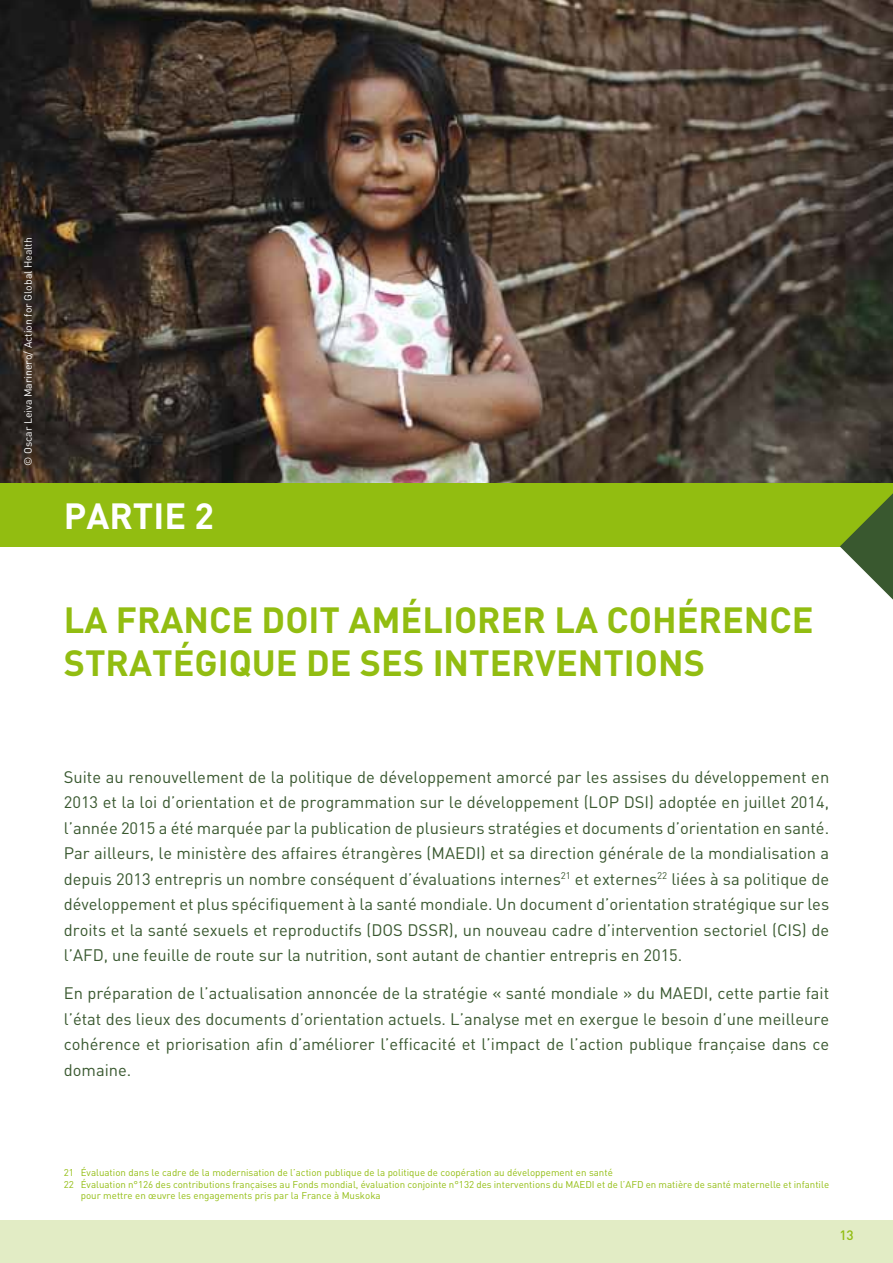
<style>
.page{position:relative;width:893px;height:1263px;background:#fff}
.page>*{position:absolute;margin:0;border:0;box-sizing:border-box;transform-origin:0 0}
.t1{font:700 36px/43.2px "DIN";color:#92bd11}
.t2{font:700 36px "DIN";color:#fff}
.t3{font:16.5px/25.5px "DIN";color:#39582f;text-align:justify}
.t4{font:500 13.5px "DIN";color:#92bd11}
.t5{font:10.5px "DIN";color:#fff}
.t6{font:9.75px "DIN";color:#92bd11}
</style>
<div class="page">
<div style="left:0;top:1220px;width:893px;height:43px;background:#e2ecc5"></div>
<img style="left:0;top:0;width:893px;height:483px">
<div style="left:0;top:483px;width:893px;height:63px;background:#92bd11"></div>
<svg style="left:840px;top:493px;width:53px;height:107px"></svg>
<p class="t5" style="left:22px;top:466px;width:230px;rotate:-90deg">© Oscar Leiva Marinero/ Action for Global Health</p>
<h1 class="t2" style="left:64px;top:493px;width:152px">PARTIE 2</h1>
<h1 class="t1" style="left:64px;top:597px;width:751px">LA FRANCE DOIT AMÉLIORER LA COHÉRENCE<br>STRATÉGIQUE DE SES INTERVENTIONS</h1>
<p class="t3" style="left:64px;top:763px;width:767px">Suite au renouvellement de la politique de développement amorcé par les assises du développement en 2013 et la loi d’orientation et de programmation sur le développement (LOP DSI) adoptée en juillet 2014, l’année 2015 a été marquée par la publication de plusieurs stratégies et documents d’orientation en santé.<br>Par ailleurs, le ministère des affaires étrangères (MAEDI) et sa direction générale de la mondialisation a depuis 2013 entrepris un nombre conséquent d’évaluations internes<sup>21</sup> et externes<sup>22</sup> liées à sa politique de développement et plus spécifiquement à la santé mondiale. Un document d’orientation stratégique sur les droits et la santé sexuels et reproductifs (DOS DSSR), un nouveau cadre d’intervention sectoriel (CIS) de l’AFD, une feuille de route sur la nutrition, sont autant de chantier entrepris en 2015.</p>
<p class="t3" style="left:64px;top:980px;width:767px">En préparation de l’actualisation annoncée de la stratégie « santé mondiale » du MAEDI, cette partie fait l’état des lieux des documents d’orientation actuels. L’analyse met en exergue le besoin d’une meilleure cohérence et priorisation afin d’améliorer l’efficacité et l’impact de l’action publique française dans ce domaine.</p>
<p class="t6" style="left:64px;top:1166px;width:551px">21 Évaluation dans le cadre de la modernisation de l’action publique de la politique de coopération au développement en santé</p>
<p class="t6" style="left:64px;top:1178px;width:767px">22 Évaluation n°126 des contributions françaises au Fonds mondial, évaluation conjointe n°132 des interventions du MAEDI et de l’AFD en matière de santé maternelle et infantile</p>
<p class="t6" style="left:81px;top:1190px;width:301px">pour mettre en œuvre les engagements pris par la France à Muskoka</p>
<p class="t4" style="left:839px;top:1226px;width:16px">13</p>
</div>
